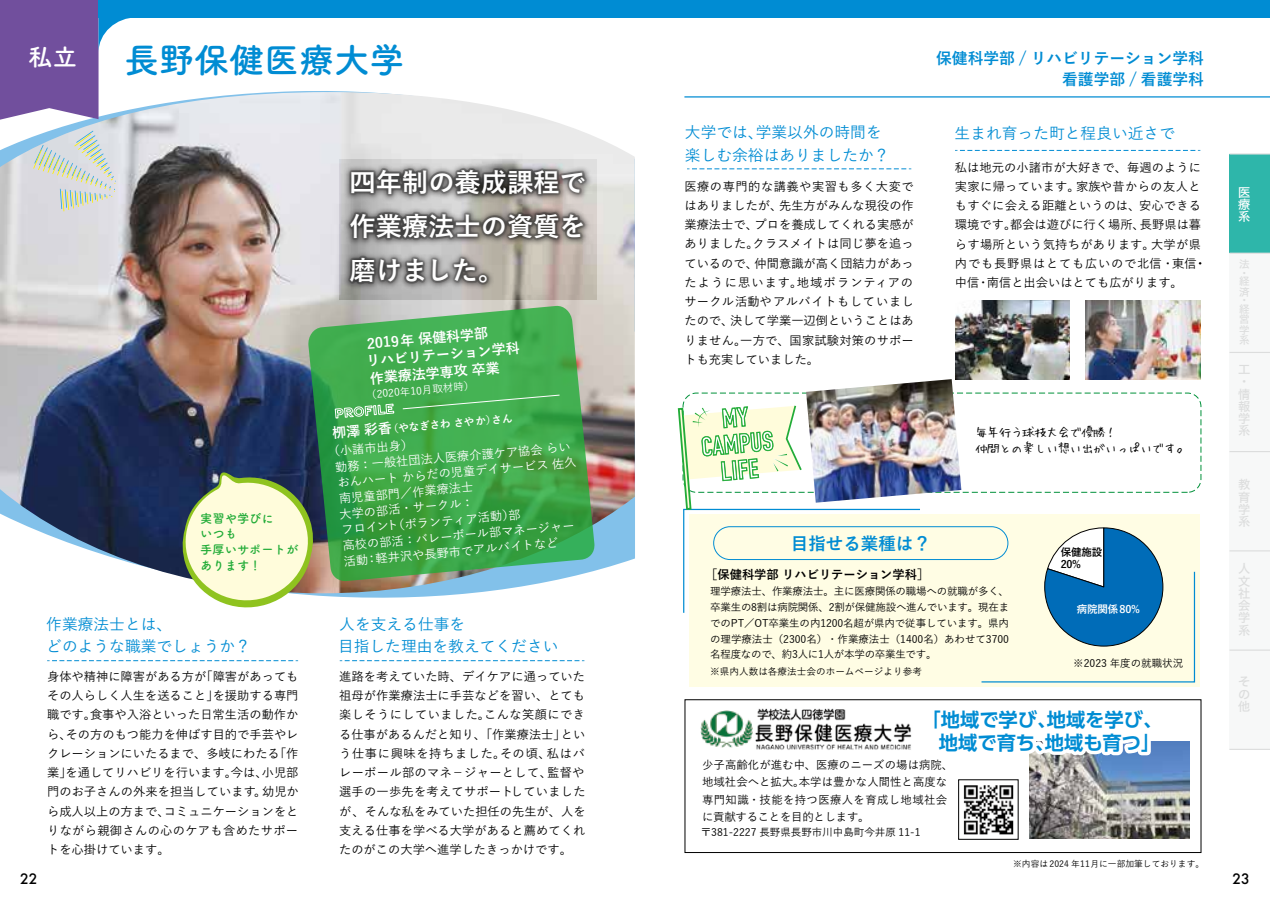
<style>
.page{position:relative;width:1270px;height:903px;background:#fff}
.page>*{position:absolute;margin:0;border:0;box-sizing:border-box;transform-origin:0 0}
.t1{font:35px "Tsuku B Rd Gothic Std B";color:#008cd3}
.t2{font:700 26.25px/43.8px "Yu Go";color:#fff;text-align:justify}
.t3{font:24.5px "Tsuku B Rd Gothic Std B";color:#fff}
.t4{font:700 19.25px/22.8px "PUD Shin Go Pr 6 N De";color:#008cd3;text-align:right}
.t5{font:700 17.5px "Yu Go";color:#008cd3}
.t6{font:500 15.75px/22.8px "Yu Go";color:#008cd3}
.t7{font:700 15.75px/21px "Yu Go";color:#008cd3;text-align:right}
.t8{font:700 14px/17.5px "Yu Go";color:#fff}
.t9{font:500 14px "Futura";color:#000}
.t10{font:500 12.25px/19.2px "Yu Go";letter-spacing:.005em;color:#000;text-align:justify}
.t11{font:500 12.25px/15.8px "Yu Go";color:#fff}
.t12{font:12.25px/15.8px "Hui Font";letter-spacing:-.04em;color:#000}
.t13{font:700 12.25px/15.8px "Tsuku A Rd Gothic";color:#22ac38}
.t14{font:12.25px/12.2px "Hiragino Sans W5";color:#dcdddd;text-align:justify}
.t15{font:700 12.25px "Yu Go";color:#000}
.t16{font:12.25px/12.2px "Hiragino Sans W5";color:#fff;text-align:justify}
.t17{font:500 11.38px/17.5px "Yu Go";letter-spacing:.005em;color:#000}
.t18{font:500 10.5px/15.8px "Yu Go";letter-spacing:-.005em;color:#000;text-align:justify}
.t19{font:700 10.5px "Yu Go";letter-spacing:-.025em;color:#fff}
.t20{font:500 10.5px "Yu Go";color:#fff}
.t21{font:10.5px/8.4px "Hiragino Sans W5";color:#dcdddd}
.t22{font:700 10.5px/12.2px "Yu Go";letter-spacing:-.02em;color:#000}
.t23{font:500 9.62px "Yu Go";color:#000}
.t24{font:500 8.75px "Yu Go";color:#000}
.s1{font-size:14px}
.s2{font-family:"Koz Go Pr 6 N";font-weight:400}
</style>
<div class="page">
<svg style="left:315px;top:593px;width:156px;height:5px"></svg>
<img style="left:0;top:92px;width:635px;height:501px">
<div style="left:689px;top:514px;width:511px;height:173px;background:#fffde4"></div>
<img style="left:963px;top:785px;width:51px;height:50px">
<img style="left:1029px;top:771px;width:160px;height:68px">
<div style="left:683px;top:393px;width:518px;height:100px;border:1px dashed #00913a;border-radius:13px"></div>
<svg style="left:677px;top:404px;width:244px;height:209px"></svg>
<div style="left:685px;top:699px;width:516px;height:154px;border:1px solid #000"></div>
<img style="left:806px;top:379px;width:155px;height:124px">
<img style="left:339px;top:159px;width:257px;height:140px">
<svg style="left:347px;top:167px;width:241px;height:124px;background:#878380"></svg>
<img style="left:752px;top:708px;width:160px;height:42px">
<img style="left:701px;top:710px;width:51px;height:37px">
<svg style="left:179px;top:471px;width:136px;height:137px;background:#ced3b3"></svg>
<hr style="left:684px;top:96px;width:586px;height:2px;background:#008cd3">
<svg style="left:308px;top:306px;width:286px;height:275px;background:#4aa656"></svg>
<div style="left:99px;top:0;width:1171px;height:17px;background:#008cd3"></div>
<svg style="left:0;top:0;width:137px;height:123px"></svg>
<svg style="left:33px;top:131px;width:83px;height:80px;background:#d1d9d5"></svg>
<img style="left:1085px;top:300px;width:115px;height:79px">
<img style="left:955px;top:300px;width:115px;height:79px">
<svg style="left:334px;top:403px;width:61px;height:16px"></svg>
<svg style="left:402px;top:394px;width:158px;height:16px;background:#4eb35a"></svg>
<svg style="left:47px;top:660px;width:251px;height:1px"></svg>
<svg style="left:340px;top:660px;width:244px;height:1px"></svg>
<svg style="left:687px;top:169px;width:224px;height:1px"></svg>
<svg style="left:955px;top:150px;width:245px;height:1px"></svg>
<svg style="left:927px;top:527px;width:269px;height:244px"></svg>
<div style="left:1229px;top:154px;width:41px;height:99px;background:#2eb6aa"></div>
<div style="left:1229px;top:253px;width:41px;height:99px;background:#f7f8f8"></div>
<div style="left:1229px;top:352px;width:41px;height:100px;background:#f7f8f8"></div>
<div style="left:1229px;top:452px;width:41px;height:99px;background:#f7f8f8"></div>
<div style="left:1229px;top:551px;width:41px;height:99px;background:#f7f8f8"></div>
<div style="left:1229px;top:650px;width:41px;height:99px;background:#f7f8f8"></div>
<hr style="left:1229px;top:253px;width:41px;height:1px;background:#dcdddd">
<hr style="left:1229px;top:153px;width:41px;height:2px;background:#dcdddd">
<hr style="left:1229px;top:352px;width:41px;height:1px;background:#dcdddd">
<hr style="left:1229px;top:451px;width:41px;height:1px;background:#dcdddd">
<hr style="left:1229px;top:550px;width:41px;height:1px;background:#dcdddd">
<hr style="left:1229px;top:649px;width:41px;height:2px;background:#dcdddd">
<hr style="left:1229px;top:749px;width:41px;height:1px;background:#dcdddd">
<h1 class="t1" style="left:124px;top:32px;width:281px">長野保健医療大学</h1>
<h3 class="t3" style="left:28px;top:38px;width:50px">私立</h3>
<p class="t7" style="left:936px;top:48px;width:269px">保健科学部 / リハビリテーション学科看護学部 / 看護学科</p>
<p class="t13" style="left:200px;top:509px;width:99px">実習や学びに<br>いつも<br>手厚いサポートがあります！</p>
<p class="t6" style="left:46px;top:610px;width:206px">作業療法士とは、<br>どのような職業でしょうか？</p>
<p class="t10" style="left:47px;top:665px;width:253px">身体や精神に障害がある方が「障害があってもその人らしく人生を送ること」を援助する専門職です。食事や入浴といった日常生活の動作から、その方のもつ能力を伸ばす目的で手芸やレクレーションにいたるまで、多岐にわたる「作業」を通してリハビリを行います。今は、小児部門のお子さんの外来を担当しています。幼児から成人以上の方まで、コミュニケーションをとりながら親御さんの心のケアも含めたサポートを心掛けています。</p>
<h2 class="t2" style="left:350px;top:161px;width:238px">四年制の養成課程で作業療法士の資質を磨けました。</h2>
<p class="t8" style="left:364px;top:335px;width:155px;rotate:-5deg">2019年 保健科学部<br>リハビリテーション学科作業療法学専攻 卒業</p>
<p class="t20" style="left:365px;top:385px;width:110px;rotate:-5deg">（2020年10月取材時）</p>
<p class="t19" style="left:332px;top:428px;width:182px;rotate:-5deg"><span class="s1">栁澤 彩香</span>（やなぎさわ さやか）さん</p>
<p class="t11" style="left:333px;top:442px;width:242px;text-indent:-6px;rotate:-5deg">（小諸市出身）<br>勤務：一般社団法人医療介護ケア協会 らいおんハート からだの児童デイサービス 佐久南児童部門／作業療法士<br>大学の部活・サークル：<br>フロイント（ボランティア活動）部<br>高校の部活：バレーボール部マネージャー活動：軽井沢や長野市でアルバイトなど</p>
<p class="t6" style="left:338px;top:610px;width:222px">人を支える仕事を<br>目指した理由を教えてください</p>
<p class="t10" style="left:339px;top:665px;width:248px">進路を考えていた時、デイケアに通っていた祖母が作業療法士に手芸などを習い、とても楽しそうにしていました。こんな笑顔にできる仕事があるんだと知り、「作業療法士」という仕事に興味を持ちました。その頃、私はバレーボール部のマネ－ジャーとして、監督や選手の一歩先を考えてサポートしていましたが、そんな私をみていた担任の先生が、人を支える仕事を学べる大学があると薦めてくれたのがこの大学へ進学したきっかけです。</p>
<p class="t6" style="left:685px;top:119px;width:206px">大学では、学業以外の時間を楽しむ余裕はありましたか？</p>
<p class="t10" style="left:684px;top:175px;width:231px">医療の専門的な講義や実習も多く大変ではありましたが、先生方がみんな現役の作業療法士で、プロを養成してくれる実感がありました。クラスメイトは同じ夢を追っているので、仲間意識が高く団結力があったように思います。地域ボランティアのサークル活動やアルバイトもしていましたので、決して学業一辺倒ということはありません。一方で、国家試験対策のサポートも充実していました。</p>
<p class="t6" style="left:955px;top:120px;width:222px">生まれ育った町と程良い近さで</p>
<p class="t10" style="left:955px;top:156px;width:253px;text-align:left">私は地元の小諸市が大好きで、毎週のように実家に帰っています。家族や昔からの友人ともすぐに会える距離というのは、安心できる環境です。都会は遊びに行く場所、長野県は暮らす場所という気持ちがあります。大学が県内でも長野県はとても広いので北信・東信・中信・南信と出会いはとても広がります。</p>
<p class="t12" style="left:975px;top:424px;width:214px">毎年行う球技大会で優勝！<br>仲間との楽しい想い出がいっぱいです。</p>
<h3 class="t5" style="left:791px;top:534px;width:141px">目指せる業種は？</h3>
<p class="t15" style="left:705px;top:567px;width:225px">［保健科学部 リハビリテーション学科］</p>
<p class="t18" style="left:710px;top:582px;width:300px">理学療法士、作業療法士。主に医療関係の職場への就職が多く、卒業生の8割は病院関係、2割が保健施設へ進んでいます。現在までのPT／OT卒業生の内1200名超が県内で従事しています。県内の理学療法士（2300名）・作業療法士（1400名）あわせて3700名程度なので、約3人に1人が本学の卒業生です。</p>
<p class="t23" style="left:710px;top:662px;width:213px">※県内人数は各療法士会のホームページより参考</p>
<p class="t22" style="left:1061px;top:546px;width:43px">保健施設<br>20%</p>
<p class="t19" style="left:1077px;top:604px;width:65px">病院関係80%</p>
<p class="t18" style="left:1073px;top:654px;width:111px"><span class="s2">※</span>2023 年度の就職状況</p>
<h3 class="t4" style="left:922px;top:709px;width:242px">「地域で学び、地域を学び、地域で育ち、地域も育つ」</h3>
<p class="t17" style="left:702px;top:754px;width:252px">少子高齢化が進む中、医療のニーズの場は病院、地域社会へと拡大。本学は豊かな人間性と高度な専門知識・技能を持つ医療人を育成し地域社会に貢献することを目的とします。</p>
<p class="t18" style="left:701px;top:823px;width:221px">〒381-2227 長野県長野市川中島町今井原 11-1</p>
<p class="t24" style="left:1013px;top:856px;width:193px">※内容は2024 年11月に一部加筆しております。</p>
<p class="t16" style="left:1238px;top:185px;width:13px">医療系</p>
<p class="t21" style="left:1239px;top:259px;width:12px">法・経</p>
<p class="t21" style="left:1239px;top:287px;width:12px">済・経</p>
<p class="t21" style="left:1239px;top:314px;width:12px;line-height:10.5px;text-align:justify">営学系</p>
<p class="t14" style="left:1238px;top:363px;width:13px;text-align:left">工・情報学系</p>
<p class="t14" style="left:1238px;top:478px;width:13px">教育学系</p>
<p class="t14" style="left:1238px;top:562px;width:14px">人文社会学系</p>
<p class="t14" style="left:1238px;top:675px;width:13px">その他</p>
<p class="t9" style="left:20px;top:869px;width:19px">22</p>
<p class="t9" style="left:1233px;top:869px;width:19px">23</p>
</div>
